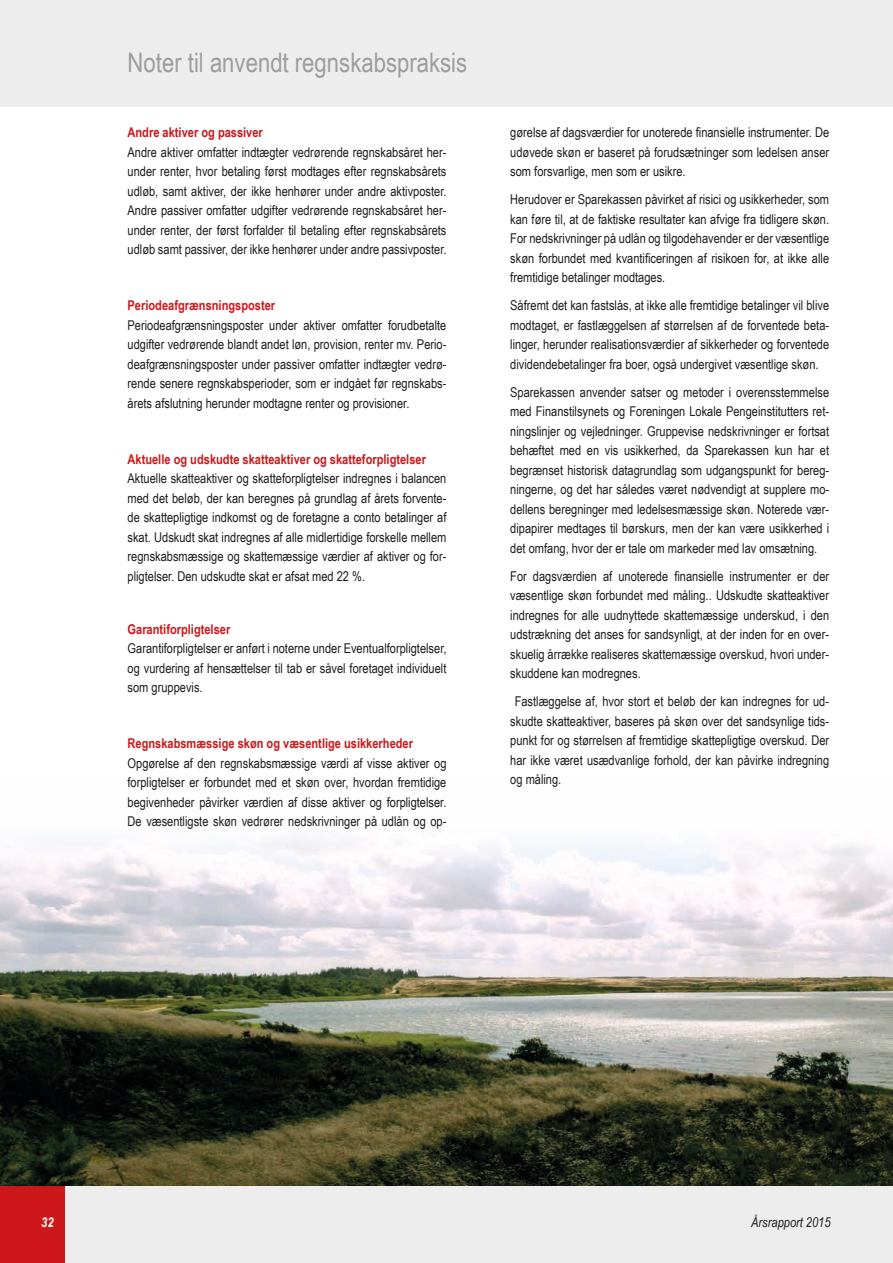
<style>
.page{position:relative;width:893px;height:1263px;background:#fff}
.page>*{position:absolute;margin:0;border:0;box-sizing:border-box;transform-origin:0 0}
.t1{font:27px "Arial Narrow";color:#9d9d9d}
.t2{font:13.5px/19.5px "Arial Narrow";color:#1d1d1b;text-align:justify}
.t3{font:700 13.5px "Arial Narrow";color:#cd171a}
.t4{font:italic 13.5px "Arial Narrow";color:#1d1d1b}
.t5{font:italic 700 13.5px "Arial Narrow";color:#fff}
</style>
<div class="page">
<img style="left:0;top:838px;width:893px;height:348px">
<div style="left:65px;top:1186px;width:828px;height:77px;background:#ededed"></div>
<div style="left:0;top:1186px;width:65px;height:77px;background:#cd171a"></div>
<div style="left:0;top:0;width:893px;height:106px;background:#ededed"></div>
<h1 class="t1" style="left:128px;top:43px;width:341px">Noter til anvendt regnskabspraksis</h1>
<p class="t3" style="left:128px;top:122px;width:137px">Andre aktiver og passiver</p>
<p class="t2" style="left:128px;top:142px;width:320px;text-align:left">Andre aktiver omfatter indtægter vedrørende regnskabsåret her&shy;under renter, hvor betaling først modtages efter regnskabsårets udløb, samt aktiver, der ikke henhører under andre aktivposter.<br>Andre passiver omfatter udgifter vedrørende regnskabsåret her&shy;under renter, der først forfalder til betaling efter regnskabsårets udløb samt passiver, der ikke henhører under andre passivposter.</p>
<p class="t3" style="left:128px;top:295px;width:149px">Periodeafgrænsningsposter</p>
<p class="t2" style="left:128px;top:315px;width:320px">Periodeafgrænsningsposter under aktiver omfatter forudbetalte udgifter vedrørende blandt andet løn, provision, renter mv. Perio&shy;deafgrænsningsposter under passiver omfatter indtægter vedrø&shy;rende senere regnskabsperioder, som er indgået før regnskabs&shy;årets afslutning herunder modtagne renter og provisioner.</p>
<p class="t3" style="left:128px;top:449px;width:300px">Aktuelle og udskudte skatteaktiver og skatteforpligtelser</p>
<p class="t2" style="left:128px;top:468px;width:320px">Aktuelle skatteaktiver og skatteforpligtelser indregnes i balancen med det beløb, der kan beregnes på grundlag af årets forvente&shy;de skattepligtige indkomst og de foretagne a conto betalinger af skat. Udskudt skat indregnes af alle midlertidige forskelle mellem regnskabsmæssige og skattemæssige værdier af aktiver og for&shy;pligtelser. Den udskudte skat er afsat med 22 %.</p>
<p class="t3" style="left:128px;top:619px;width:104px">Garantiforpligtelser</p>
<p class="t2" style="left:128px;top:638px;width:320px">Garantiforpligtelser er anført i noterne under Eventualforpligtelser, og vurdering af hensættelser til tab er såvel foretaget individuelt som gruppevis.</p>
<p class="t3" style="left:128px;top:733px;width:287px">Regnskabsmæssige skøn og væsentlige usikkerheder</p>
<p class="t2" style="left:128px;top:752px;width:320px;text-align:left">Opgørelse af den regnskabsmæssige værdi af visse aktiver og forpligtelser er forbundet med et skøn over, hvordan fremtidige begivenheder påvirker værdien af disse aktiver og forpligtelser.<br>De væsentligste skøn vedrører nedskrivninger på udlån og op-</p>
<p class="t2" style="left:510px;top:122px;width:320px">gørelse af dagsværdier for unoterede finansielle instrumenter. De udøvede skøn er baseret på forudsætninger som ledelsen anser som forsvarlige, men som er usikre.</p>
<p class="t2" style="left:510px;top:189px;width:320px;text-align:left">Herudover er Sparekassen påvirket af risici og usikkerheder, som kan føre til, at de faktiske resultater kan afvige fra tidligere skøn.<br>For nedskrivninger på udlån og tilgodehavender er der væsentlige skøn forbundet med kvantificeringen af risikoen for, at ikke alle fremtidige betalinger modtages.</p>
<p class="t2" style="left:510px;top:295px;width:320px">Såfremt det kan fastslås, at ikke alle fremtidige betalinger vil blive modtaget, er fastlæggelsen af størrelsen af de forventede beta&shy;linger, herunder realisationsværdier af sikkerheder og forventede dividendebetalinger fra boer, også undergivet væsentlige skøn.</p>
<p class="t2" style="left:510px;top:382px;width:320px">Sparekassen anvender satser og metoder i overensstemmelse med Finanstilsynets og Foreningen Lokale Pengeinstitutters ret&shy;ningslinjer og vejledninger. Gruppevise nedskrivninger er fortsat behæftet med en vis usikkerhed, da Sparekassen kun har et begrænset historisk datagrundlag som udgangspunkt for bereg&shy;ningerne, og det har således været nødvendigt at supplere mo&shy;dellens beregninger med ledelsesmæssige skøn. Noterede vær&shy;dipapirer medtages til børskurs, men der kan være usikkerhed i det omfang, hvor der er tale om markeder med lav omsætning.</p>
<p class="t2" style="left:510px;top:566px;width:320px">For dagsværdien af unoterede finansielle instrumenter er der væsentlige skøn forbundet med måling.. Udskudte skatteaktiver indregnes for alle uudnyttede skattemæssige underskud, i den udstrækning det anses for sandsynligt, at der inden for en over&shy;skuelig årrække realiseres skattemæssige overskud, hvori under&shy;skuddene kan modregnes.</p>
<p class="t2" style="left:510px;top:691px;width:320px;text-indent:4px">Fastlæggelse af, hvor stort et beløb der kan indregnes for ud&shy;skudte skatteaktiver, baseres på skøn over det sandsynlige tids&shy;punkt for og størrelsen af fremtidige skattepligtige overskud. Der har ikke været usædvanlige forhold, der kan påvirke indregning og måling.</p>
<p class="t5" style="left:41px;top:1212px;width:14px">32</p>
<p class="t4" style="left:751px;top:1213px;width:81px">Årsrapport 2015</p>
</div>
